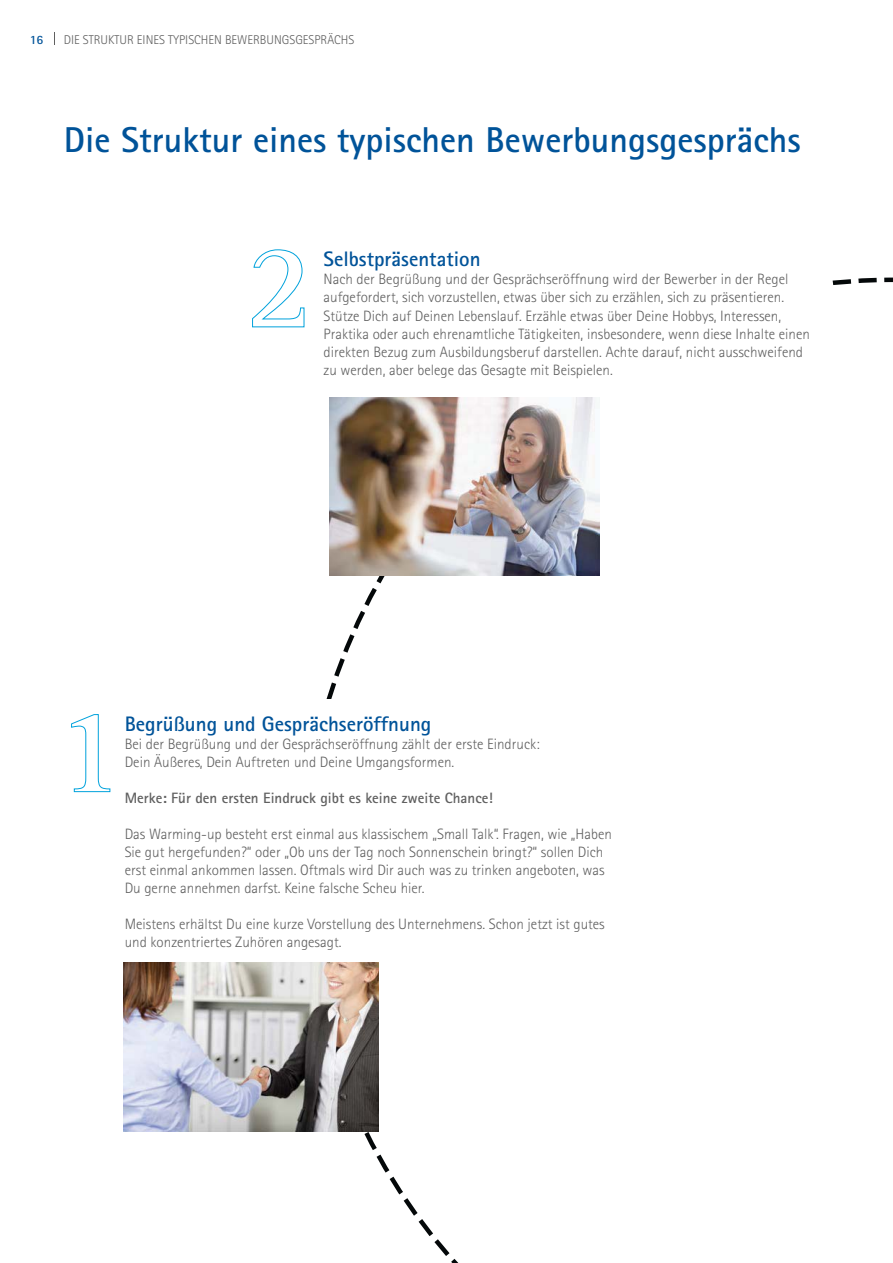
<style>
.page{position:relative;width:893px;height:1263px;background:#fff}
.page>*{position:absolute;margin:0;border:0;box-sizing:border-box;transform-origin:0 0}
.t1{font:700 36px "Rotis Sans Serif";color:#005399}
.t2{font:700 21px "Rotis Sans Serif";color:#005399}
.t3{font:300 15px/18px "Rotis Sans Serif";color:#606060}
.t4{font:700 15px "Rotis Sans Serif";color:#606060}
.t5{font:300 12.75px "Rotis Sans Serif";color:#606060}
.t6{font:700 12.75px "Rotis Sans Serif";color:#005399}
</style>
<div class="page">
<svg style="left:884px;top:277px;width:9px;height:6px"></svg>
<svg style="left:71px;top:714px;width:40px;height:78px"></svg>
<svg style="left:252px;top:249px;width:53px;height:79px"></svg>
<img style="left:330px;top:398px;width:269px;height:178px">
<img style="left:123px;top:962px;width:255px;height:169px">
<p class="t6" style="left:30px;top:36px;width:15px">16</p>
<p class="t5" style="left:64px;top:35px;width:292px">DIE STRUKTUR EINES TYPISCHEN BEWERBUNGSGESPRÄCHS</p>
<h1 class="t1" style="left:64px;top:127px;width:738px">Die Struktur eines typischen Bewerbungsgesprächs</h1>
<h2 class="t2" style="left:324px;top:252px;width:159px">Selbstpräsentation</h2>
<p class="t3" style="left:324px;top:271px;width:466px">Nach der Begrüßung und der Gesprächseröffnung wird der Bewerber in der Regel aufgefordert, sich vorzustellen, etwas über sich zu erzählen, sich zu präsentieren.</p>
<p class="t3" style="left:324px;top:309px;width:488px">Stütze Dich auf Deinen Lebenslauf. Erzähle etwas über Deine Hobbys, Interessen, Praktika oder auch ehrenamtliche Tätigkeiten, insbesondere, wenn diese Inhalte einen direkten Bezug zum Ausbildungsberuf darstellen. Achte darauf, nicht ausschweifend zu werden, aber belege das Gesagte mit Beispielen.</p>
<h2 class="t2" style="left:125px;top:716px;width:308px">Begrüßung und Gesprächseröffnung</h2>
<p class="t3" style="left:125px;top:736px;width:417px">Bei der Begrüßung und der Gesprächseröffnung zählt der erste Eindruck:<br>Dein Äußeres, Dein Auftreten und Deine Umgangsformen.</p>
<p class="t4" style="left:125px;top:792px;width:370px">Merke: Für den ersten Eindruck gibt es keine zweite Chance!</p>
<p class="t3" style="left:125px;top:826px;width:489px">Das Warming-up besteht erst einmal aus klassischem „Small Talk“. Fragen, wie „Haben Sie gut hergefunden?“ oder „Ob uns der Tag noch Sonnenschein bringt?“ sollen Dich erst einmal ankommen lassen. Oftmals wird Dir auch was zu trinken angeboten, was Du gerne annehmen darfst. Keine falsche Scheu hier.</p>
<p class="t3" style="left:125px;top:916px;width:482px">Meistens erhältst Du eine kurze Vorstellung des Unternehmens. Schon jetzt ist gutes und konzentriertes Zuhören angesagt.</p>
</div>
